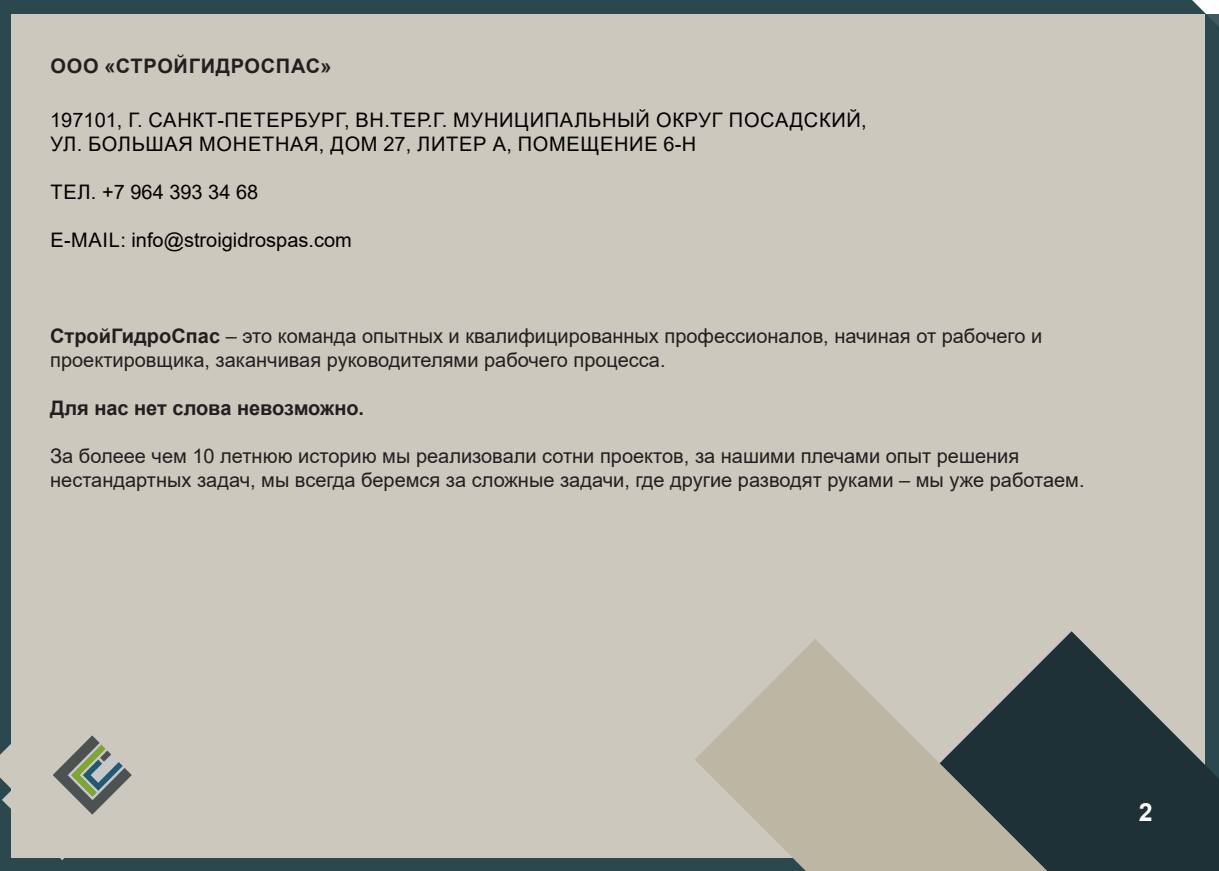
<style>
.page{position:relative;width:1219px;height:871px;background:#fff}
.page>*{position:absolute;margin:0;border:0;box-sizing:border-box;transform-origin:0 0}
.t1{font:700 25px "Arial";color:#fff}
.t2{font:20px/24px "Arial";color:#231f20}
.t3{font:20px "Arial";letter-spacing:.035em;color:#000}
.t4{font:20px "Arial";color:#000}
.t5{font:700 20px "Arial";color:#231f20}
.t6{font:700 20px "Arial";letter-spacing:.035em;color:#231f20}
.s1{font-weight:700}
</style>
<div class="page">
<div style="left:0;top:0;width:1219px;height:870px;background:#2b484f"></div>
<div style="left:11px;top:15px;width:1194px;height:842px;background:#ccc8be"></div>
<svg style="left:1047px;top:631px;width:172px;height:239px;fill:#1d3136"></svg>
<svg style="left:694px;top:639px;width:353px;height:231px;fill:#bdb6a2"></svg>
<svg style="left:0;top:676px;width:196px;height:183px"></svg>
<p class="t6" style="left:51px;top:52px;width:283px">ООО «СТРОЙГИДРОСПАС»</p>
<p class="t3" style="left:50px;top:106px;width:818px">197101, Г. САНКТ-ПЕТЕРБУРГ, ВН.ТЕР.Г. МУНИЦИПАЛЬНЫЙ ОКРУГ ПОСАДСКИЙ,</p>
<p class="t3" style="left:51px;top:130px;width:647px">УЛ. БОЛЬШАЯ МОНЕТНАЯ, ДОМ 27, ЛИТЕР А, ПОМЕЩЕНИЕ 6-Н</p>
<p class="t4" style="left:51px;top:178px;width:209px">ТЕЛ. +7 964 393 34 68</p>
<p class="t4" style="left:51px;top:226px;width:303px">E-MAIL: info@stroigidrospas.com</p>
<p class="t2" style="left:50px;top:323px;width:994px"><span class="s1">СтройГидроСпас</span> – это команда опытных и квалифицированных профессионалов, начиная от рабочего и проектировщика, заканчивая руководителями рабочего процесса.</p>
<p class="t5" style="left:50px;top:393px;width:315px">Для нас нет слова невозможно.</p>
<p class="t2" style="left:50px;top:443px;width:1036px">За болеее чем 10 летнюю историю мы реализовали сотни проектов, за нашими плечами опыт решения нестандартных задач, мы всегда беремся за сложные задачи, где другие разводят руками – мы уже работаем.</p>
<p class="t1" style="left:1139px;top:794px;width:15px">2</p>
</div>
